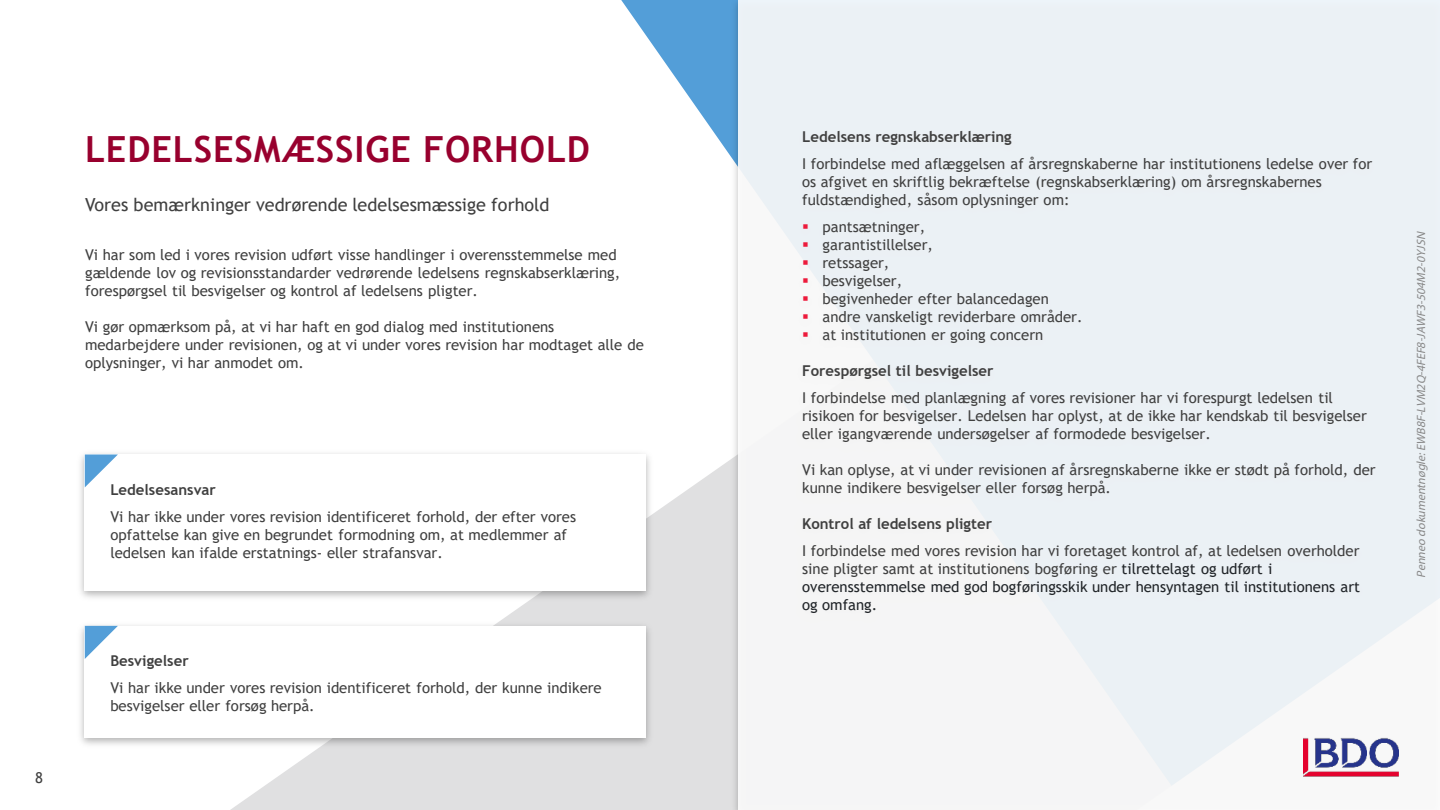
<style>
.page{position:relative;width:1440px;height:810px;background:#fff}
.page>*{position:absolute;margin:0;border:0;box-sizing:border-box;transform-origin:0 0}
.t1{font:700 36px "Trebuchet MS";letter-spacing:.025em;color:#98002e}
.t2{font:18px "Trebuchet MS";color:#404040}
.t3{font:15px/18px "Trebuchet MS";color:#404040}
.t4{font:700 15px "Trebuchet MS";letter-spacing:.005em;color:#404040}
.t5{font:italic 12px "Myriad Pro";color:#888}
.s1{color:#ed1a3b}
.s2{color:#212529}
</style>
<div class="page">
<svg style="left:230px;top:605px;width:391px;height:205px;fill:#e0e0e1"></svg>
<svg style="left:621px;top:0;width:107px;height:810px"></svg>
<div style="left:738px;top:0;width:702px;height:810px;background:#fff;opacity:.9"></div>
<img style="left:80px;top:618px;width:577px;height:133px">
<div style="left:85px;top:626px;width:561px;height:111px;background:#fff"></div>
<svg style="left:85px;top:626px;width:33px;height:33px"></svg>
<img style="left:80px;top:447px;width:577px;height:158px">
<div style="left:85px;top:455px;width:561px;height:136px;background:#fff"></div>
<svg style="left:85px;top:454px;width:33px;height:33px"></svg>
<img style="left:1304px;top:737px;width:95px;height:40px">
<h1 class="t1" style="left:85px;top:131px;width:507px">LEDELSESMÆSSIGE FORHOLD</h1>
<p class="t2" style="left:85px;top:195px;width:466px">Vores bemærkninger vedrørende ledelsesmæssige forhold</p>
<p class="t3" style="left:85px;top:246px;width:537px">Vi har som led i vores revision udført visse handlinger i overensstemmelse med gældende lov og revisionsstandarder vedrørende ledelsens regnskabserklæring, forespørgsel til besvigelser og kontrol af ledelsens pligter.</p>
<p class="t3" style="left:85px;top:318px;width:560px">Vi gør opmærksom på, at vi har haft en god dialog med institutionens medarbejdere under revisionen, og at vi under vores revision har modtaget alle de oplysninger, vi har anmodet om.</p>
<p class="t3" style="left:35px;top:769px;width:9px">8</p>
<p class="t4" style="left:110px;top:481px;width:107px">Ledelsesansvar</p>
<p class="t3" style="left:110px;top:507px;width:467px">Vi har ikke under vores revision identificeret forhold, der efter vores opfattelse kan give en begrundet formodning om, at medlemmer af ledelsen kan ifalde erstatnings- eller strafansvar.</p>
<p class="t4" style="left:110px;top:653px;width:80px">Besvigelser</p>
<p class="t3" style="left:110px;top:679px;width:493px">Vi har ikke under vores revision identificeret forhold, der kunne indikere besvigelser eller forsøg herpå.</p>
<p class="t4" style="left:802px;top:129px;width:211px">Ledelsens regnskabserklæring</p>
<p class="t3" style="left:802px;top:155px;width:572px">I forbindelse med aflæggelsen af årsregnskaberne har institutionens ledelse over for os afgivet en skriftlig bekræftelse (regnskabserklæring) om årsregnskabernes fuldstændighed, såsom oplysninger om:</p>
<p class="t3" style="left:802px;top:218px;width:125px"><span class="s1">▪</span> pantsætninger,</p>
<p class="t3" style="left:802px;top:236px;width:132px"><span class="s1">▪</span> garantistillelser,</p>
<p class="t3" style="left:802px;top:254px;width:89px"><span class="s1">▪</span> retssager,</p>
<p class="t3" style="left:802px;top:272px;width:101px"><span class="s1">▪</span> besvigelser,</p>
<p class="t3" style="left:802px;top:290px;width:248px"><span class="s1">▪</span> begivenheder efter balancedagen</p>
<p class="t3" style="left:802px;top:308px;width:282px"><span class="s1">▪</span> andre vanskeligt reviderbare områder.</p>
<p class="t3" style="left:802px;top:326px;width:243px"><span class="s1">▪</span> at institutionen er going concern</p>
<p class="t4" style="left:802px;top:363px;width:193px">Forespørgsel til besvigelser</p>
<p class="t3" style="left:802px;top:389px;width:566px">I forbindelse med planlægning af vores revisioner har vi forespurgt ledelsen til risikoen for besvigelser. Ledelsen har oplyst, at de ikke har kendskab til besvigelser eller igangværende undersøgelser af formodede besvigelser.</p>
<p class="t3" style="left:802px;top:461px;width:575px">Vi kan oplyse, at vi under revisionen af årsregnskaberne ikke er stødt på forhold, der kunne indikere besvigelser eller forsøg herpå.</p>
<p class="t4" style="left:802px;top:516px;width:191px">Kontrol af ledelsens pligter</p>
<p class="t3" style="left:802px;top:542px;width:559px">I forbindelse med vores revision har vi foretaget kontrol af, at ledelsen overholder sine pligter samt at institutionens bogføring er <span class="s2">tilrettelagt og udført i overensstemmelse med god bogføringsskik under hensyntagen til institutionens art og omfang.</span></p>
<p class="t5" style="left:1416px;top:578px;width:349px;rotate:-90deg">Penneo dokumentnøgle:EWB8F-LVM2Q-4FEF8-JAWF3-504M2-0YJSN</p>
</div>
